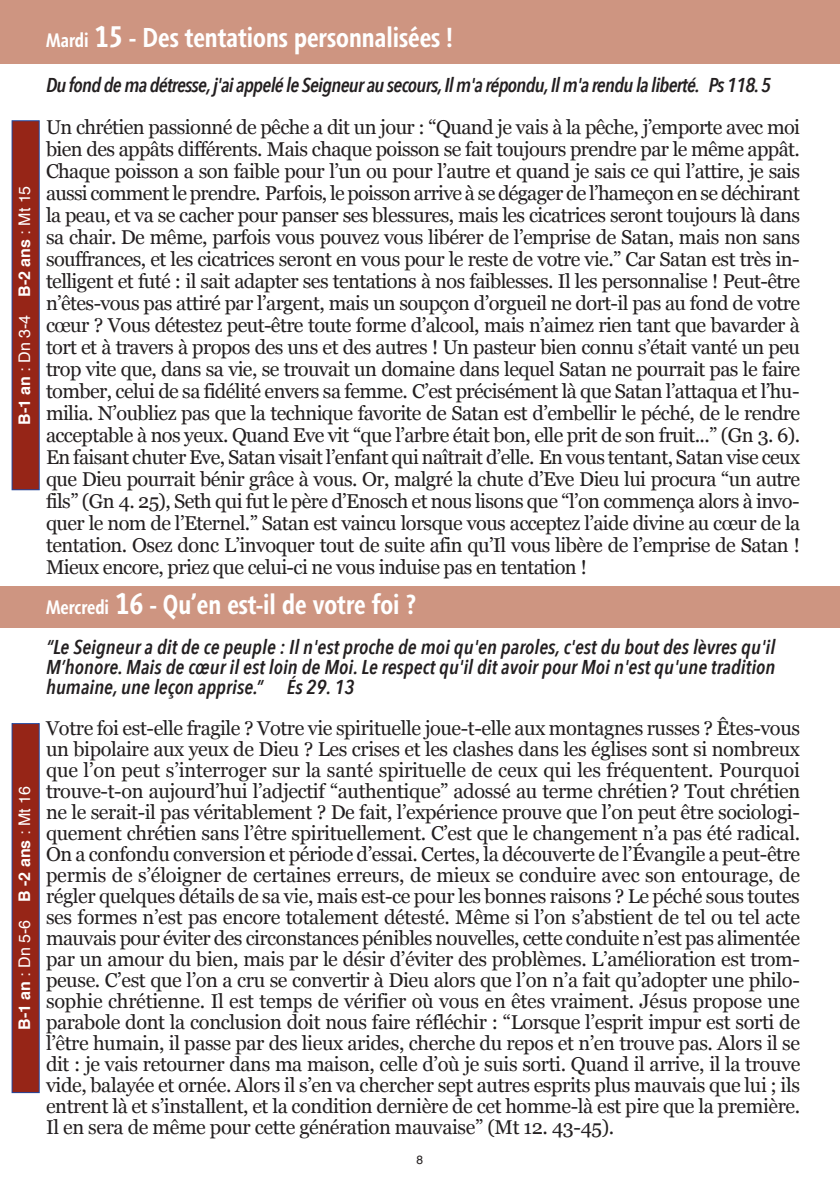
<style>
.page{position:relative;width:840px;height:1191px;background:#fff}
.page>*{position:absolute;margin:0;border:0;box-sizing:border-box;transform-origin:0 0}
.t1{font:700 condensed 28px "Agilita LT Std";color:#fff}
.t2{font:20px/22px "Georgia";letter-spacing:-.025em;color:#231f20;text-align:justify}
.t3{font:italic 600 20px/20px "Avenir Next Condensed";letter-spacing:-.035em;color:#231f20;text-align:justify}
.t4{font:700 16px "Helvetica";color:#fff}
.t5{font:12px "Helvetica";color:#231f20}
.s1{font-weight:400}
.s2{font-size:20px}
.s3{font-size:32px}
</style>
<div class="page">
<div style="left:0;top:0;width:839px;height:64px;background:#ce9581"></div>
<div style="left:0;top:586px;width:839px;height:41px;background:#ce9581"></div>
<div style="left:13px;top:121px;width:26px;height:368px;background:#962517"></div>
<div style="left:12px;top:120px;width:28px;height:370px;border:1px solid #22469d"></div>
<div style="left:13px;top:724px;width:26px;height:368px;background:#962517"></div>
<div style="left:12px;top:723px;width:28px;height:370px;border:1px solid #22469d"></div>
<p class="t4" style="left:18px;top:425px;width:241px;rotate:-90deg">B-1 an <span class="s1">: Dn 3-4</span> B-2 ans <span class="s1">: Mt 15</span></p>
<p class="t4" style="left:18px;top:1030px;width:245px;rotate:-90deg">B-1 an <span class="s1">: Dn 5-6</span> B -2 ans <span class="s1">: Mt 16</span></p>
<h1 class="t1" style="left:46px;top:21px;width:408px"><span class="s2">Mardi</span> <span class="s3">15</span> - Des tentations personnalisées !</h1>
<p class="t3" style="left:46px;top:75px;width:726px">Du fond de ma détresse, j'ai appelé le Seigneur au secours, Il m'a répondu, Il m'a rendu la liberté. Ps 118. 5</p>
<p class="t2" style="left:46px;top:116px;width:755px">Un chrétien passionné de pêche a dit un jour : “Quand je vais à la pêche, j’emporte avec moi bien des appâts différents. Mais chaque poisson se fait toujours prendre par le même appât.<br>Chaque poisson a son faible pour l’un ou pour l’autre et quand je sais ce qui l’attire, je sais aussi comment le prendre. Parfois, le poisson arrive à se dégager de l’hameçon en se déchirant la peau, et va se cacher pour panser ses blessures, mais les cicatrices seront toujours là dans sa chair. De même, parfois vous pouvez vous libérer de l’emprise de Satan, mais non sans souffrances, et les cicatrices seront en vous pour le reste de votre vie.” Car Satan est très in&shy;telligent et futé : il sait adapter ses tentations à nos faiblesses. Il les personnalise ! Peut-être n’êtes-vous pas attiré par l’argent, mais un soupçon d’orgueil ne dort-il pas au fond de votre cœur ? Vous détestez peut-être toute forme d’alcool, mais n’aimez rien tant que bavarder à tort et à travers à propos des uns et des autres ! Un pasteur bien connu s’était vanté un peu trop vite que, dans sa vie, se trouvait un domaine dans lequel Satan ne pourrait pas le faire tomber, celui de sa fidélité envers sa femme. C’est précisément là que Satan l’attaqua et l’hu&shy;milia. N’oubliez pas que la technique favorite de Satan est d’embellir le péché, de le rendre acceptable à nos yeux. Quand Eve vit “que l’arbre était bon, elle prit de son fruit...” (Gn 3. 6).<br>En faisant chuter Eve, Satan visait l’enfant qui naîtrait d’elle. En vous tentant, Satan vise ceux que Dieu pourrait bénir grâce à vous. Or, malgré la chute d’Eve Dieu lui procura “un autre fils” (Gn 4. 25), Seth qui fut le père d’Enosch et nous lisons que “l’on commença alors à invo&shy;quer le nom de l’Eternel.” Satan est vaincu lorsque vous acceptez l’aide divine au cœur de la tentation. Osez donc L’invoquer tout de suite afin qu’Il vous libère de l’emprise de Satan !<br>Mieux encore, priez que celui-ci ne vous induise pas en tentation !</p>
<h1 class="t1" style="left:46px;top:588px;width:371px"><span class="s2">Mercredi</span> <span class="s3">16</span> - Qu’en est-il de votre foi ?</h1>
<p class="t3" style="left:46px;top:637px;width:730px">“Le Seigneur a dit de ce peuple : Il n'est proche de moi qu'en paroles, c'est du bout des lèvres qu'il M’honore. Mais de cœur il est loin de Moi. Le respect qu'il dit avoir pour Moi n'est qu'une tradition humaine, une leçon apprise.” És 29. 13</p>
<p class="t2" style="left:46px;top:717px;width:755px;line-height:21px">Votre foi est-elle fragile ? Votre vie spirituelle joue-t-elle aux montagnes russes ? Êtes-vous un bipolaire aux yeux de Dieu ? Les crises et les clashes dans les églises sont si nombreux que l’on peut s’interroger sur la santé spirituelle de ceux qui les fréquentent. Pourquoi trouve-t-on aujourd’hui l’adjectif “authentique” adossé au terme chrétien? Tout chrétien ne le serait-il pas véritablement ? De fait, l’expérience prouve que l’on peut être sociologi&shy;quement chrétien sans l’être spirituellement. C’est que le changement n’a pas été radical.<br>On a confondu conversion et période d’essai. Certes, la découverte de l’Évangile a peut-être permis de s’éloigner de certaines erreurs, de mieux se conduire avec son entourage, de régler quelques détails de sa vie, mais est-ce pour les bonnes raisons ? Le péché sous toutes ses formes n’est pas encore totalement détesté. Même si l’on s’abstient de tel ou tel acte mauvais pour éviter des circonstances pénibles nouvelles, cette conduite n’est pas alimentée par un amour du bien, mais par le désir d’éviter des problèmes. L’amélioration est trom&shy;peuse. C’est que l’on a cru se convertir à Dieu alors que l’on n’a fait qu’adopter une philo&shy;sophie chrétienne. Il est temps de vérifier où vous en êtes vraiment. Jésus propose une parabole dont la conclusion doit nous faire réfléchir : “Lorsque l’esprit impur est sorti de l’être humain, il passe par des lieux arides, cherche du repos et n’en trouve pas. Alors il se dit : je vais retourner dans ma maison, celle d’où je suis sorti. Quand il arrive, il la trouve vide, balayée et ornée. Alors il s’en va chercher sept autres esprits plus mauvais que lui ; ils entrent là et s’installent, et la condition dernière de cet homme-là est pire que la première.<br>Il en sera de même pour cette génération mauvaise” (Mt 12. 43-45).</p>
<p class="t5" style="left:416px;top:1155px;width:8px">8</p>
</div>
